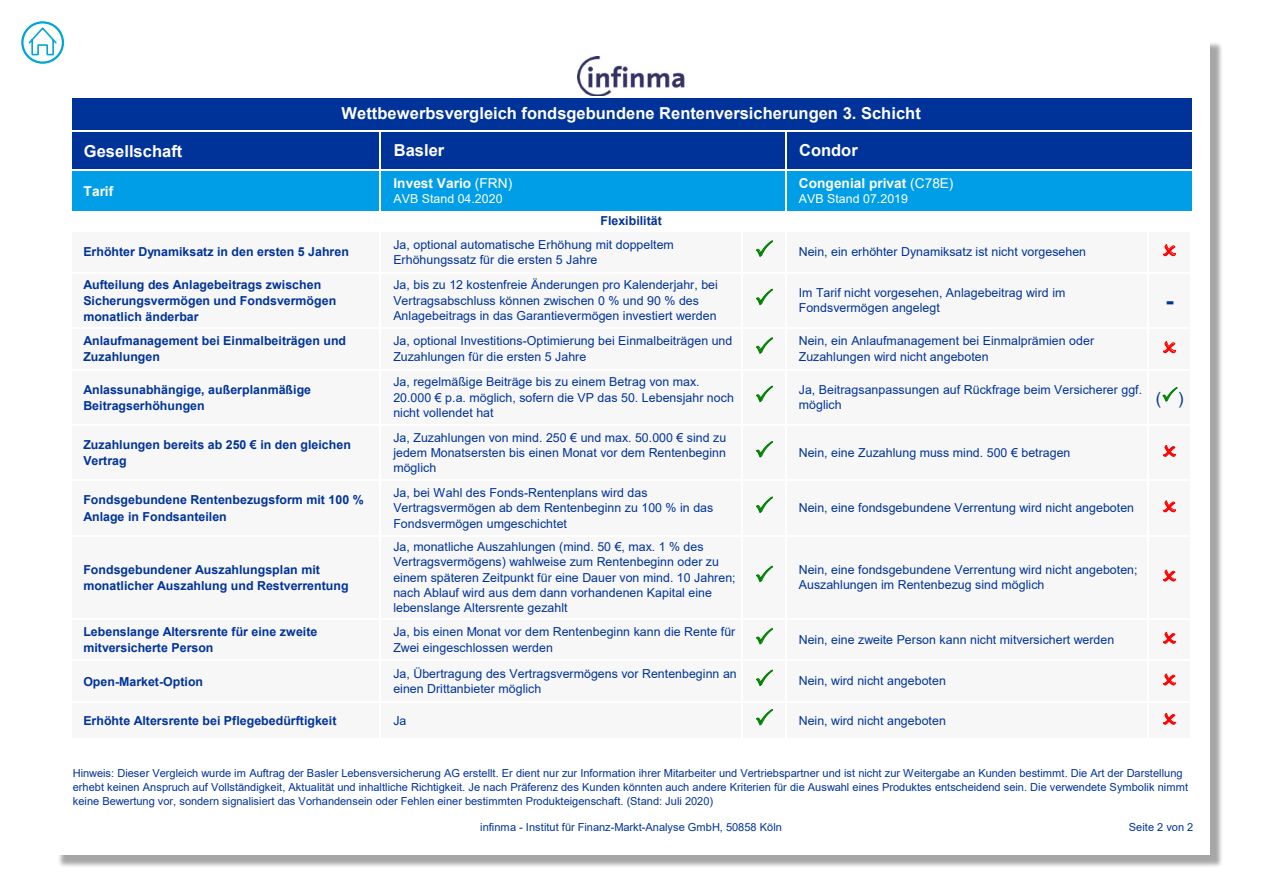
<style>
.page{position:relative;width:1263px;height:893px;background:#fff}
.page>*{position:absolute;margin:0;border:0;box-sizing:border-box;transform-origin:0 0}
.t1{font:700 24.75px "Arial";color:#00339a}
.t2{font:700 16.5px "Arial";color:#fff}
.t3{font:16.5px "Arial";color:#00339a}
.t4{font:700 13.65px "Arial";color:#fff}
.t5{font:12.3px/15.3px "Arial";letter-spacing:.005em;color:#00339a}
.t6{font:700 12.3px/16.2px "Arial";color:#00339a}
.t7{font:12.3px "Arial";color:#fff}
.t8{font:11.1px/14px "Arial";color:#00339a}
.s1{font-weight:400}
</style>
<div class="page">
<div style="left:57px;top:41px;width:1166px;height:828px;background:#000;opacity:.35"></div>
<div style="left:53px;top:38px;width:1157px;height:817px;background:#fff"></div>
<img style="left:577px;top:57px;width:108px;height:39px">
<div style="left:71px;top:97px;width:1120px;height:73px;background:#00339a"></div>
<div style="left:71px;top:170px;width:1120px;height:42px;background:#009ee7"></div>
<hr style="left:380px;top:132px;width:1px;height:39px;background:#fff">
<hr style="left:380px;top:171px;width:1px;height:40px;background:#fff">
<hr style="left:785px;top:132px;width:1px;height:80px;background:#fff">
<hr style="left:71px;top:131px;width:1120px;height:1px;background:#fff">
<hr style="left:71px;top:169px;width:1120px;height:2px;background:#fff">
<div style="left:71px;top:231px;width:1120px;height:508px;background:#f7f7f7"></div>
<hr style="left:380px;top:232px;width:1px;height:508px;background:#fff">
<hr style="left:741px;top:232px;width:2px;height:508px;background:#fff">
<hr style="left:785px;top:232px;width:1px;height:508px;background:#fff">
<hr style="left:1147px;top:232px;width:1px;height:508px;background:#fff">
<hr style="left:71px;top:211px;width:1121px;height:1px;background:#fff">
<hr style="left:71px;top:230px;width:1121px;height:2px;background:#fff">
<hr style="left:71px;top:272px;width:1121px;height:1px;background:#fff">
<hr style="left:71px;top:327px;width:1121px;height:2px;background:#fff">
<hr style="left:71px;top:369px;width:1121px;height:1px;background:#fff">
<hr style="left:71px;top:424px;width:1121px;height:2px;background:#fff">
<hr style="left:71px;top:480px;width:1121px;height:1px;background:#fff">
<hr style="left:71px;top:535px;width:1121px;height:1px;background:#fff">
<hr style="left:71px;top:618px;width:1121px;height:1px;background:#fff">
<hr style="left:71px;top:660px;width:1121px;height:1px;background:#fff">
<hr style="left:71px;top:701px;width:1121px;height:2px;background:#fff">
<div style="left:21px;top:21px;width:43px;height:43px;border:2px solid #00a5d5;border-radius:50%"></div>
<svg style="left:27px;top:26px;width:31px;height:30px"></svg>
<p class="t2" style="left:84px;top:139px;width:100px">Gesellschaft</p>
<p class="t4" style="left:84px;top:181px;width:31px">Tarif</p>
<p class="t2" style="left:342px;top:102px;width:581px">Wettbewerbsvergleich fondsgebundene Rentenversicherungen 3. Schicht</p>
<p class="t2" style="left:394px;top:139px;width:52px">Basler</p>
<p class="t2" style="left:799px;top:139px;width:60px">Condor</p>
<p class="t4" style="left:393px;top:173px;width:120px">Invest Vario <span class="s1">(FRN)</span></p>
<p class="t7" style="left:393px;top:191px;width:111px">AVB Stand 04.2020</p>
<p class="t4" style="left:799px;top:173px;width:156px">Congenial privat <span class="s1">(C78E)</span></p>
<p class="t7" style="left:799px;top:191px;width:111px">AVB Stand 07.2019</p>
<p class="t6" style="left:600px;top:213px;width:63px">Flexibilität</p>
<p class="t6" style="left:83px;top:244px;width:267px">Erhöhter Dynamiksatz in den ersten 5 Jahren</p>
<p class="t5" style="left:393px;top:236px;width:282px">Ja, optional automatische Erhöhung mit doppeltem<br>Erhöhungssatz für die ersten 5 Jahre</p>
<p class="t5" style="left:799px;top:244px;width:289px">Nein, ein erhöhter Dynamiksatz ist nicht vorgesehen</p>
<p class="t6" style="left:83px;top:276px;width:254px">Aufteilung des Anlagebeitrags zwischen<br>Sicherungsvermögen und Fondsvermögen monatlich änderbar</p>
<p class="t5" style="left:393px;top:277px;width:326px">Ja, bis zu 12 kostenfreie Änderungen pro Kalenderjahr, bei<br>Vertragsabschluss können zwischen 0 % und 90 % des<br>Anlagebeitrags in das Garantievermögen investiert werden</p>
<p class="t5" style="left:799px;top:285px;width:268px">Im Tarif nicht vorgesehen, Anlagebeitrag wird im<br>Fondsvermögen angelegt</p>
<p class="t1" style="left:1165px;top:283px;width:10px">-</p>
<p class="t6" style="left:83px;top:333px;width:264px">Anlaufmanagement bei Einmalbeiträgen und<br>Zuzahlungen</p>
<p class="t5" style="left:393px;top:333px;width:341px">Ja, optional Investitions-Optimierung bei Einmalbeiträgen und<br>Zuzahlungen für die ersten 5 Jahre</p>
<p class="t5" style="left:799px;top:333px;width:297px">Nein, ein Anlaufmanagement bei Einmalprämien oder<br>Zuzahlungen wird nicht angeboten</p>
<p class="t6" style="left:83px;top:381px;width:229px">Anlassunabhängige, außerplanmäßige<br>Beitragserhöhungen</p>
<p class="t5" style="left:393px;top:374px;width:342px">Ja, regelmäßige Beiträge bis zu einem Betrag von max.<br>20.000 € p.a. möglich, sofern die VP das 50. Lebensjahr noch nicht vollendet hat</p>
<p class="t5" style="left:799px;top:382px;width:345px">Ja, Beitragsanpassungen auf Rückfrage beim Versicherer ggf. möglich</p>
<p class="t3" style="left:1156px;top:387px;width:29px">( )</p>
<p class="t6" style="left:83px;top:437px;width:269px">Zuzahlungen bereits ab 250 € in den gleichen<br>Vertrag</p>
<p class="t5" style="left:393px;top:430px;width:334px;text-align:justify">Ja, Zuzahlungen von mind. 250 € und max. 50.000 € sind zu jedem Monatsersten bis einen Monat vor dem Rentenbeginn möglich</p>
<p class="t5" style="left:799px;top:445px;width:273px">Nein, eine Zuzahlung muss mind. 500 € betragen</p>
<p class="t6" style="left:83px;top:492px;width:282px">Fondsgebundene Rentenbezugsform mit 100 %<br>Anlage in Fondsanteilen</p>
<p class="t5" style="left:393px;top:485px;width:321px">Ja, bei Wahl des Fonds-Rentenplans wird das<br>Vertragsvermögen ab dem Rentenbeginn zu 100 % in das<br>Fondsvermögen umgeschichtet</p>
<p class="t6" style="left:83px;top:561px;width:267px">Fondsgebundener Auszahlungsplan mit monatlicher Auszahlung und Restverrentung</p>
<p class="t5" style="left:393px;top:539px;width:344px">Ja, monatliche Auszahlungen (mind. 50 €, max. 1 % des Vertragsvermögens) wahlweise zum Rentenbeginn oder zu einem späteren Zeitpunkt für eine Dauer von mind. 10 Jahren; nach Ablauf wird aus dem dann vorhandenen Kapital eine lebenslange Altersrente gezahlt</p>
<p class="t5" style="left:799px;top:500px;width:337px">Nein, eine fondsgebundene Verrentung wird nicht angeboten</p>
<p class="t5" style="left:799px;top:562px;width:340px">Nein, eine fondsgebundene Verrentung wird nicht angeboten;<br>Auszahlungen im Rentenbezug sind möglich</p>
<p class="t6" style="left:83px;top:624px;width:236px">Lebenslange Altersrente für eine zweite mitversicherte Person</p>
<p class="t5" style="left:393px;top:624px;width:343px">Ja, bis einen Monat vor dem Rentenbeginn kann die Rente für<br>Zwei eingeschlossen werden</p>
<p class="t5" style="left:799px;top:632px;width:317px">Nein, eine zweite Person kann nicht mitversichert werden</p>
<p class="t6" style="left:83px;top:673px;width:121px">Open-Market-Option</p>
<p class="t5" style="left:393px;top:666px;width:345px">Ja, Übertragung des Vertragsvermögens vor Rentenbeginn an einen Drittanbieter möglich</p>
<p class="t5" style="left:799px;top:673px;width:149px">Nein, wird nicht angeboten</p>
<p class="t6" style="left:83px;top:713px;width:255px">Erhöhte Altersrente bei Pflegebedürftigkeit</p>
<p class="t5" style="left:393px;top:713px;width:15px">Ja</p>
<p class="t5" style="left:799px;top:713px;width:149px">Nein, wird nicht angeboten</p>
<p class="t8" style="left:73px;top:766px;width:1117px">Hinweis: Dieser Vergleich wurde im Auftrag der Basler Lebensversicherung AG erstellt. Er dient nur zur Information ihrer Mitarbeiter und Vertriebspartner und ist nicht zur Weitergabe an Kunden bestimmt. Die Art der Darstellung erhebt keinen Anspruch auf Vollständigkeit, Aktualität und inhaltliche Richtigkeit. Je nach Präferenz des Kunden könnten auch andere Kriterien für die Auswahl eines Produktes entscheidend sein. Die verwendete Symbolik nimmt keine Bewertung vor, sondern signalisiert das Vorhandensein oder Fehlen einer bestimmten Produkteigenschaft. (Stand: Juli 2020)</p>
<p class="t8" style="left:480px;top:820px;width:303px">infinma - Institut für Finanz-Markt-Analyse GmbH, 50858 Köln</p>
<p class="t8" style="left:1129px;top:820px;width:66px">Seite 2 von 2</p>
</div>
